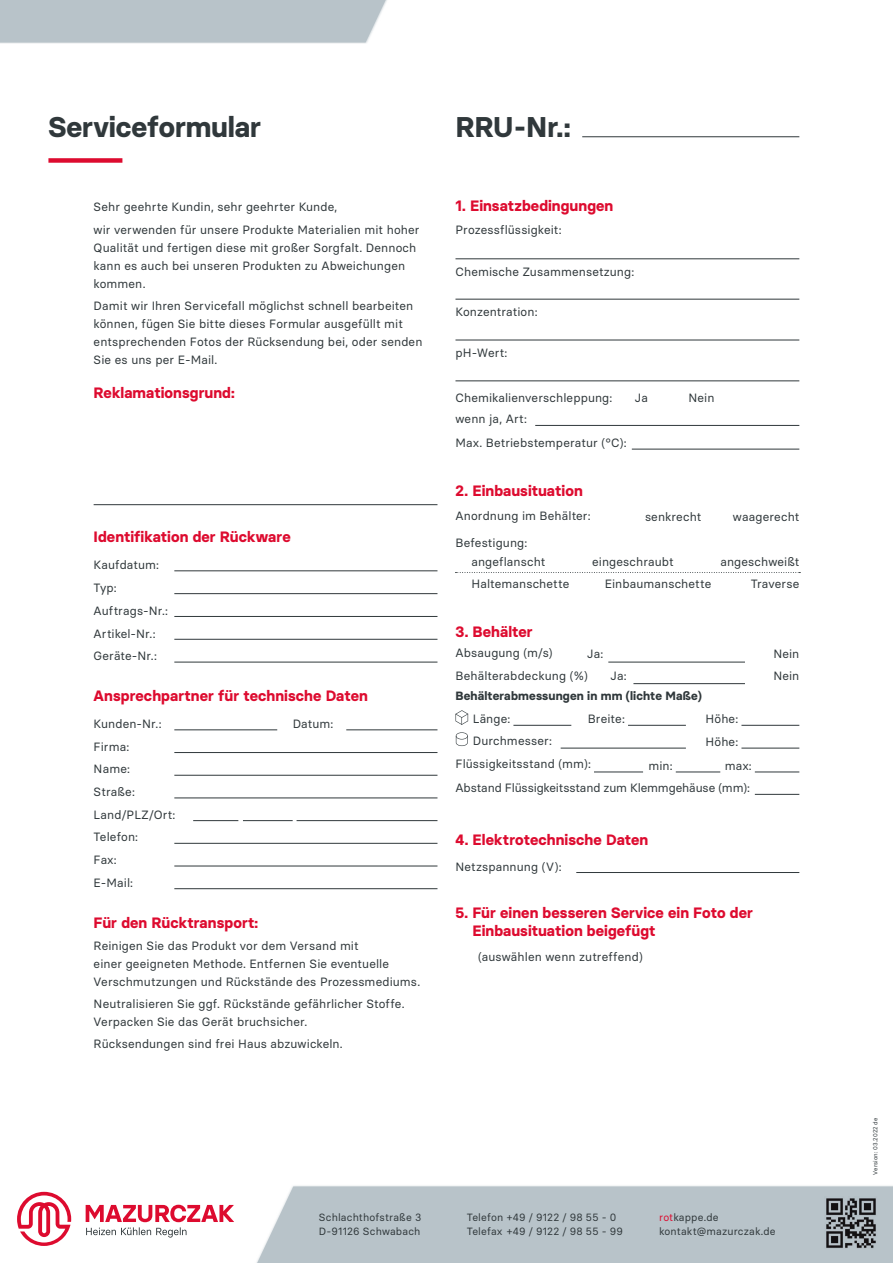
<style>
.page{position:relative;width:893px;height:1263px;background:#fff}
.page>*{position:absolute;margin:0;border:0;box-sizing:border-box;transform-origin:0 0}
.t1{font:700 28.5px "Basier Square";letter-spacing:-.005em;color:#30383b}
.t2{font:700 15px/18px "Basier Square";letter-spacing:.01em;color:#dd0b2f}
.t3{font:12px/18px "Basier Square";letter-spacing:.01em;color:#30383b}
.t4{font:700 12px "Basier Square";letter-spacing:.015em;color:#30383b}
.t5{font:10.5px/13.5px "Basier Square";letter-spacing:.015em;color:#30383b}
.t6{font:6px "Basier Square";letter-spacing:.02em;color:#30383b}
.s1{color:#dd0b2f}
</style>
<div class="page">
<div style="left:242px;top:1184px;width:651px;height:79px;background:#f4f6f6"></div>
<div style="left:244px;top:1186px;width:649px;height:77px;background:#b8c3c9"></div>
<svg style="left:17px;top:1192px;width:54px;height:54px"></svg>
<svg style="left:86px;top:1205px;width:148px;height:32px"></svg>
<img style="left:825px;top:1197px;width:52px;height:52px">
<div style="left:0;top:0;width:387px;height:43px;background:#b8c3c9"></div>
<div style="left:48px;top:158px;width:74px;height:5px;background:#dd0b2f"></div>
<svg style="left:455px;top:710px;width:13px;height:15px"></svg>
<svg style="left:456px;top:732px;width:12px;height:14px"></svg>
<hr style="left:513px;top:725px;width:58px;height:1px;background:#30383b">
<hr style="left:561px;top:748px;width:125px;height:1px;background:#30383b">
<hr style="left:594px;top:772px;width:49px;height:1px;background:#30383b">
<hr style="left:628px;top:725px;width:58px;height:1px;background:#30383b">
<hr style="left:741px;top:725px;width:58px;height:1px;background:#30383b">
<hr style="left:741px;top:748px;width:58px;height:1px;background:#30383b">
<hr style="left:676px;top:772px;width:44px;height:1px;background:#30383b">
<hr style="left:755px;top:772px;width:44px;height:1px;background:#30383b">
<hr style="left:755px;top:794px;width:44px;height:1px;background:#30383b">
<hr style="left:608px;top:662px;width:137px;height:1px;background:#30383b">
<hr style="left:633px;top:683px;width:112px;height:1px;background:#30383b">
<hr style="left:174px;top:593px;width:263px;height:1px;background:#30383b">
<hr style="left:174px;top:752px;width:263px;height:1px;background:#30383b">
<hr style="left:174px;top:639px;width:263px;height:1px;background:#30383b">
<hr style="left:174px;top:798px;width:263px;height:1px;background:#30383b">
<hr style="left:174px;top:662px;width:263px;height:1px;background:#30383b">
<hr style="left:193px;top:820px;width:45px;height:1px;background:#30383b">
<hr style="left:243px;top:820px;width:50px;height:1px;background:#30383b">
<hr style="left:297px;top:820px;width:140px;height:1px;background:#30383b">
<hr style="left:174px;top:571px;width:263px;height:1px;background:#30383b">
<hr style="left:576px;top:872px;width:223px;height:1px;background:#30383b">
<hr style="left:174px;top:730px;width:103px;height:1px;background:#30383b">
<hr style="left:346px;top:730px;width:91px;height:1px;background:#30383b">
<hr style="left:582px;top:136px;width:217px;height:1px;background:#30383b">
<hr style="left:174px;top:616px;width:263px;height:1px;background:#30383b">
<hr style="left:174px;top:775px;width:263px;height:1px;background:#30383b">
<hr style="left:174px;top:843px;width:263px;height:1px;background:#30383b">
<hr style="left:174px;top:866px;width:263px;height:1px;background:#30383b">
<hr style="left:174px;top:888px;width:263px;height:1px;background:#30383b">
<hr style="left:455px;top:259px;width:344px;height:1px;background:#30383b">
<hr style="left:94px;top:504px;width:343px;height:1px;background:#30383b">
<hr style="left:455px;top:299px;width:344px;height:1px;background:#30383b">
<hr style="left:455px;top:340px;width:344px;height:1px;background:#30383b">
<hr style="left:455px;top:381px;width:344px;height:1px;background:#30383b">
<hr style="left:535px;top:425px;width:264px;height:1px;background:#30383b">
<hr style="left:632px;top:449px;width:167px;height:1px;background:#30383b">
<svg style="left:455px;top:572px;width:345px;height:1px"></svg>
<h1 class="t1" style="left:48px;top:109px;width:214px">Serviceformular</h1>
<h1 class="t1" style="left:455px;top:109px;width:117px">RRU-Nr.:</h1>
<p class="t3" style="left:94px;top:196px;width:327px;line-height:22.2px">Sehr geehrte Kundin, sehr geehrter Kunde,<br>wir verwenden für unsere Produkte Materialien mit hoher</p>
<p class="t3" style="left:94px;top:238px;width:324px">Qualität und fertigen diese mit großer Sorgfalt. Dennoch kann es auch bei unseren Produkten zu Abweichungen kommen.</p>
<p class="t3" style="left:94px;top:296px;width:330px">Damit wir Ihren Servicefall möglichst schnell bearbeiten können, fügen Sie bitte dieses Formular ausgefüllt mit entsprechenden Fotos der Rücksendung bei, oder senden Sie es uns per E-Mail.</p>
<p class="t2" style="left:455px;top:197px;width:159px">1. Einsatzbedingungen</p>
<p class="t3" style="left:455px;top:221px;width:108px">Prozessflüssigkeit:</p>
<p class="t3" style="left:455px;top:262px;width:180px">Chemische Zusammensetzung:</p>
<p class="t3" style="left:455px;top:303px;width:84px">Konzentration:</p>
<p class="t3" style="left:455px;top:344px;width:53px">pH-Wert:</p>
<p class="t2" style="left:94px;top:384px;width:143px">Reklamationsgrund:</p>
<p class="t3" style="left:455px;top:388px;width:158px">Chemikalienverschleppung:</p>
<p class="t3" style="left:635px;top:388px;width:15px">Ja</p>
<p class="t3" style="left:688px;top:388px;width:28px">Nein</p>
<p class="t3" style="left:455px;top:410px;width:73px">wenn ja, Art:</p>
<p class="t3" style="left:455px;top:433px;width:173px">Max. Betriebstemperatur (°C):</p>
<p class="t2" style="left:455px;top:482px;width:129px">2. Einbausituation</p>
<p class="t2" style="left:94px;top:528px;width:199px">Identifikation der Rückware</p>
<p class="t3" style="left:455px;top:507px;width:137px">Anordnung im Behälter:</p>
<p class="t3" style="left:455px;top:533px;width:73px">Befestigung:</p>
<p class="t3" style="left:645px;top:508px;width:58px">senkrecht</p>
<p class="t3" style="left:733px;top:508px;width:68px">waagerecht</p>
<p class="t3" style="left:94px;top:556px;width:67px">Kaufdatum:</p>
<p class="t3" style="left:94px;top:578px;width:25px">Typ:</p>
<p class="t3" style="left:471px;top:552px;width:76px">angeflanscht</p>
<p class="t3" style="left:471px;top:575px;width:99px">Haltemanschette</p>
<p class="t3" style="left:605px;top:550px;width:108px;line-height:23px;text-indent:-13px">eingeschraubt<br>Einbaumanschette</p>
<p class="t3" style="left:720px;top:550px;width:81px;line-height:23px;text-align:right">angeschweißt<br>Traverse</p>
<p class="t3" style="left:94px;top:601px;width:76px">Auftrags-Nr.:</p>
<p class="t3" style="left:94px;top:624px;width:63px">Artikel-Nr.:</p>
<p class="t2" style="left:455px;top:622px;width:79px">3. Behälter</p>
<p class="t3" style="left:94px;top:647px;width:65px">Geräte-Nr.:</p>
<p class="t3" style="left:455px;top:641px;width:134px;line-height:22.5px">Absaugung (m/s)<br>Behälterabdeckung (%)</p>
<p class="t3" style="left:587px;top:645px;width:18px">Ja:</p>
<p class="t3" style="left:610px;top:666px;width:18px">Ja:</p>
<p class="t2" style="left:94px;top:687px;width:276px">Ansprechpartner für technische Daten</p>
<p class="t3" style="left:94px;top:715px;width:69px">Kunden-Nr.:</p>
<p class="t3" style="left:293px;top:715px;width:42px">Datum:</p>
<p class="t3" style="left:94px;top:737px;width:37px">Firma:</p>
<p class="t3" style="left:94px;top:760px;width:38px">Name:</p>
<p class="t3" style="left:94px;top:783px;width:43px">Straße:</p>
<p class="t3" style="left:94px;top:805px;width:83px">Land/PLZ/Ort:</p>
<p class="t3" style="left:94px;top:828px;width:46px">Telefon:</p>
<p class="t3" style="left:94px;top:873px;width:41px">E-Mail:</p>
<p class="t3" style="left:94px;top:851px;width:25px">Fax:</p>
<p class="t2" style="left:94px;top:913px;width:166px">Für den Rücktransport:</p>
<p class="t3" style="left:94px;top:936px;width:328px">Reinigen Sie das Produkt vor dem Versand mit<br>einer geeigneten Methode. Entfernen Sie eventuelle<br>Verschmutzungen und Rückstände des Prozessmediums.</p>
<p class="t3" style="left:94px;top:995px;width:312px">Neutralisieren Sie ggf. Rückstände gefährlicher Stoffe.<br>Verpacken Sie das Gerät bruchsicher.</p>
<p class="t3" style="left:94px;top:1035px;width:251px">Rücksendungen sind frei Haus abzuwickeln.</p>
<p class="t4" style="left:455px;top:689px;width:248px">Behälterabmessungen in mm (lichte Maße)</p>
<p class="t3" style="left:588px;top:710px;width:39px">Breite:</p>
<p class="t3" style="left:705px;top:707px;width:34px;line-height:22.8px">Höhe:<br>Höhe:</p>
<p class="t3" style="left:648px;top:756px;width:26px">min:</p>
<p class="t3" style="left:725px;top:756px;width:28px">max:</p>
<p class="t3" style="left:473px;top:708px;width:81px;line-height:21.5px">Länge:<br>Durchmesser:</p>
<p class="t3" style="left:455px;top:752px;width:296px;line-height:23.2px">Flüssigkeitsstand (mm):<br>Abstand Flüssigkeitsstand zum Klemmgehäuse (mm):</p>
<p class="t2" style="left:455px;top:830px;width:194px">4. Elektrotechnische Daten</p>
<p class="t3" style="left:455px;top:857px;width:108px">Netzspannung (V):</p>
<p class="t2" style="left:472px;top:903px;width:282px;text-indent:-17px">5. Für einen besseren Service ein Foto der<br>Einbausituation beigefügt</p>
<p class="t3" style="left:478px;top:947px;width:166px">(auswählen wenn zutreffend)</p>
<p class="t3" style="left:773px;top:643px;width:28px;line-height:21.5px">Nein<br>Nein</p>
<p class="t5" style="left:319px;top:1211px;width:104px">Schlachthofstraße 3<br>D-91126 Schwabach</p>
<p class="t5" style="left:467px;top:1211px;width:158px">Telefon +49 / 9122 / 98 55 - 0<br>Telefax +49 / 9122 / 98 55 - 99</p>
<p class="t5" style="left:659px;top:1211px;width:118px"><span class="s1">rot</span>kappe.de kontakt@mazurczak.de</p>
<p class="t6" style="left:872px;top:1175px;width:59px;rotate:-90deg">Version: 03.2022 de</p>
</div>
